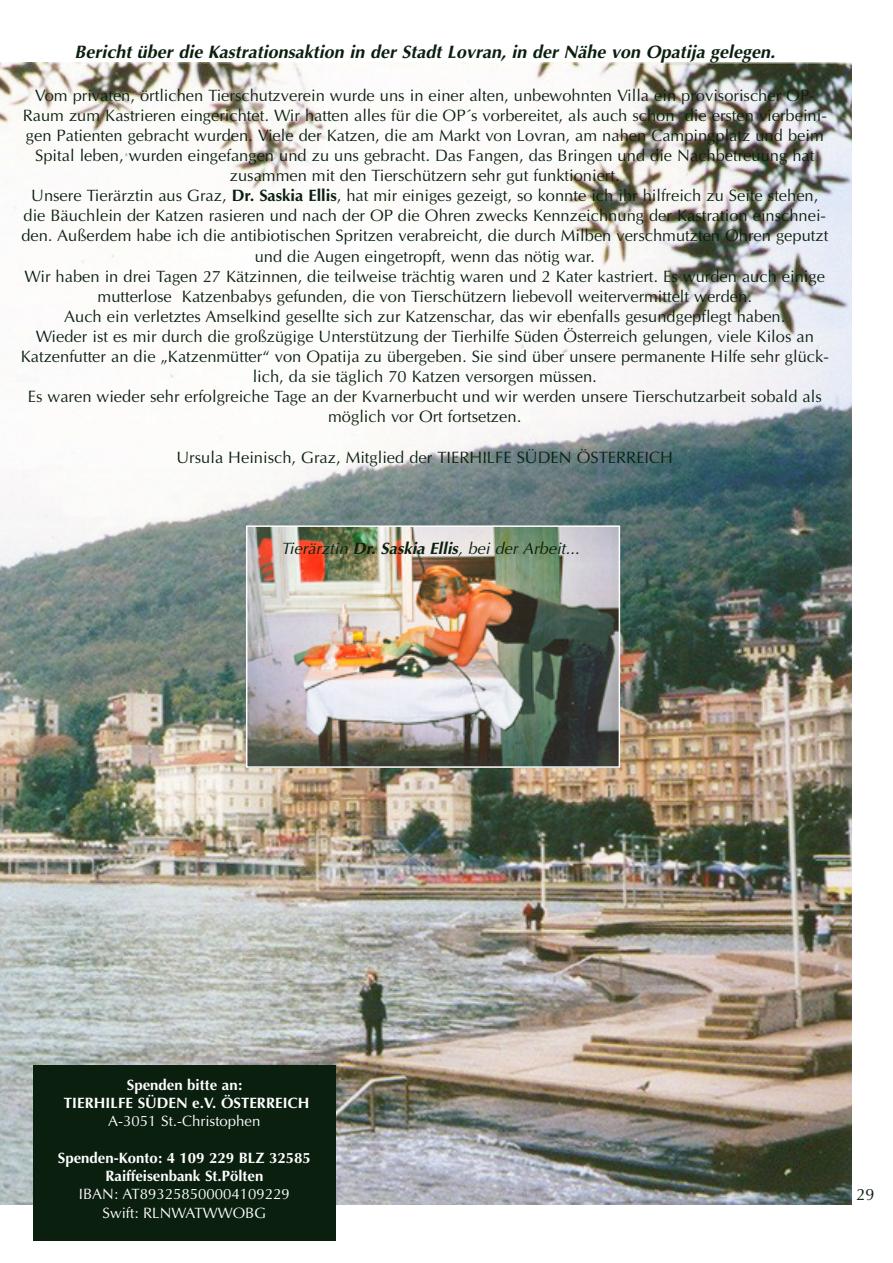
<style>
.page{position:relative;width:893px;height:1263px;background:#fff}
.page>*{position:absolute;margin:0;border:0;box-sizing:border-box;transform-origin:0 0}
.t1{font:italic 700 18px "Optima";color:#0b1f0f}
.t2{font:16.5px/20.1px "Optima";color:#0b1f0f;text-align:center}
.t3{font:italic 16.5px "Optima";color:#0b1f0f}
.t4{font:700 15px/18.3px "Optima";color:#fff;text-align:center}
.t5{font:15px/18.3px "Optima";color:#fff;text-align:center}
.s1{font-weight:700}
</style>
<div class="page">
<img style="left:0;top:63px;width:852px;height:1142px">
<div style="left:33px;top:1065px;width:303px;height:175px;background:#0b1f0f"></div>
<img style="left:249px;top:528px;width:368px;height:237px">
<div style="left:246px;top:525px;width:374px;height:243px;border:2px solid #fff"></div>
<p class="t1" style="left:74px;top:42px;width:702px">Bericht über die Kastrationsaktion in der Stadt Lovran, in der Nähe von Opatija gelegen.</p>
<p class="t2" style="left:21px;top:85px;width:810px">Vom privaten, örtlichen Tierschutzverein wurde uns in einer alten, unbewohnten Villa ein provisorischer OP-Raum zum Kastrieren eingerichtet. Wir hatten alles für die OP´s vorbereitet, als auch schon die ersten vierbeini&shy;gen Patienten gebracht wurden. Viele der Katzen, die am Markt von Lovran, am nahen Campingplatz und beim Spital leben, wurden eingefangen und zu uns gebracht. Das Fangen, das Bringen und die Nachbetreuung hat zusammen mit den Tierschützern sehr gut funktioniert.<br>Unsere Tierärztin aus Graz, <span class="s1">Dr. Saskia Ellis</span>, hat mir einiges gezeigt, so konnte ich ihr hilfreich zu Seite stehen, die Bäuchlein der Katzen rasieren und nach der OP die Ohren zwecks Kennzeichnung der Kastration einschnei&shy;den. Außerdem habe ich die antibiotischen Spritzen verabreicht, die durch Milben verschmutzten Ohren geputzt und die Augen eingetropft, wenn das nötig war.<br>Wir haben in drei Tagen 27 Kätzinnen, die teilweise trächtig waren und 2 Kater kastriert. Es wurden auch einige mutterlose Katzenbabys gefunden, die von Tierschützern liebevoll weitervermittelt werden.<br>Auch ein verletztes Amselkind gesellte sich zur Katzenschar, das wir ebenfalls gesundgepflegt haben.<br>Wieder ist es mir durch die großzügige Unterstützung der Tierhilfe Süden Österreich gelungen, viele Kilos an Katzenfutter an die „Katzenmütter“ von Opatija zu übergeben. Sie sind über unsere permanente Hilfe sehr glück&shy;lich, da sie täglich 70 Katzen versorgen müssen.<br>Es waren wieder sehr erfolgreiche Tage an der Kvarnerbucht und wir werden unsere Tierschutzarbeit sobald als möglich vor Ort fortsetzen.</p>
<p class="t2" style="left:176px;top:448px;width:498px">Ursula Heinisch, Graz, Mitglied der TIERHILFE SÜDEN ÖSTERREICH</p>
<p class="t3" style="left:281px;top:538px;width:300px">Tierärztin <span class="s1">Dr. Saskia Ellis</span>, bei der Arbeit...</p>
<p class="t4" style="left:64px;top:1075px;width:247px">Spenden bitte an:<br>TIERHILFE SÜDEN e.V. ÖSTERREICH</p>
<p class="t5" style="left:108px;top:1112px;width:154px">A-3051 St.-Christophen</p>
<p class="t4" style="left:58px;top:1148px;width:255px">Spenden-Konto: 4 109 229 BLZ 32585<br>Raiffeisenbank St.Pölten</p>
<p class="t5" style="left:79px;top:1185px;width:212px">IBAN: AT893258500004109229<br>Swift: RLNWATWWOBG</p>
<p class="t2" style="left:856px;top:1184px;width:20px">29</p>
</div>
